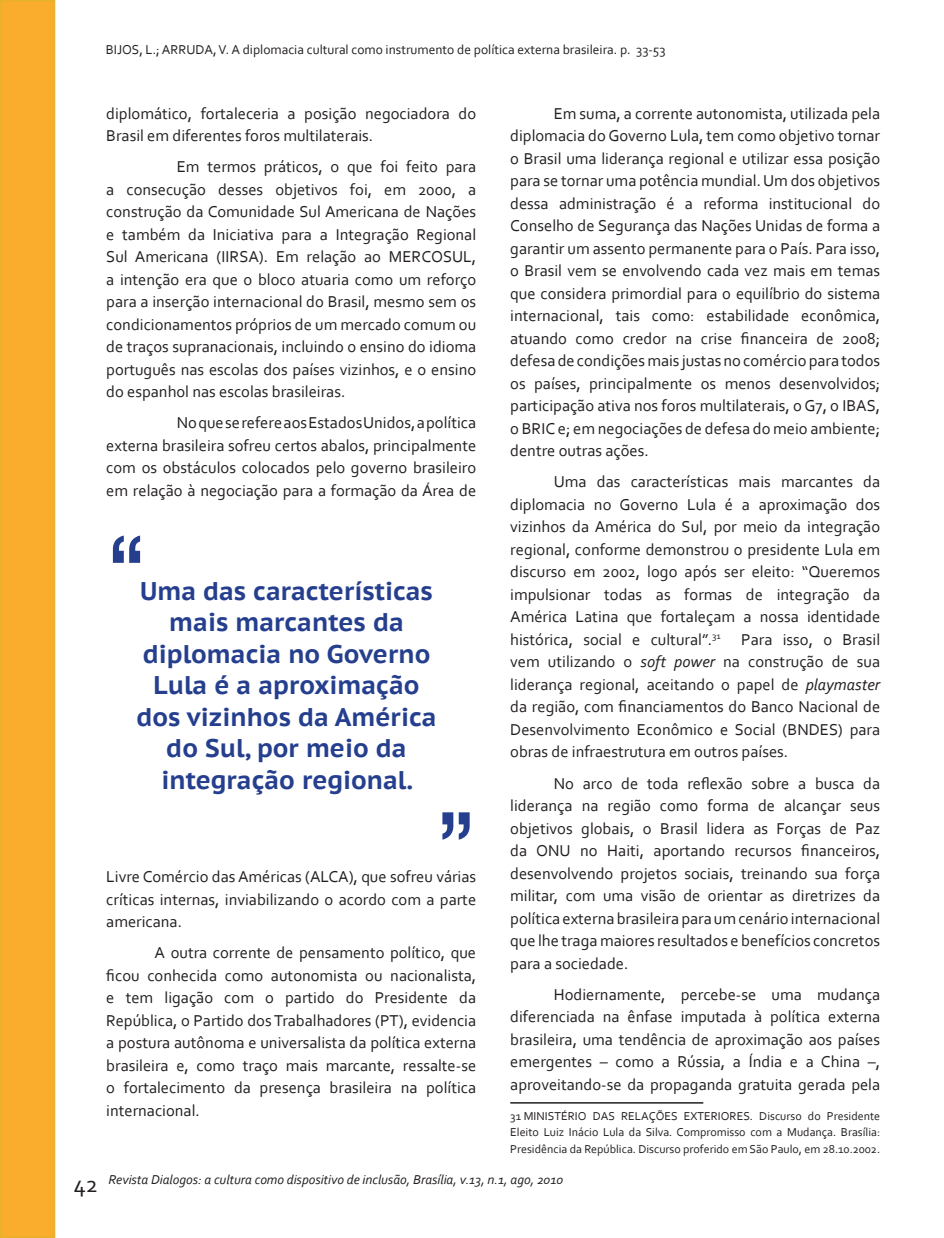
<style>
.page{position:relative;width:944px;height:1238px;background:#fff}
.page>*{position:absolute;margin:0;border:0;box-sizing:border-box;transform-origin:0 0}
.t1{font:108px "Bangla Sangam MN";color:#253f8e}
.tit-art{font:700 25.5px/31.5px "PT Sans Caption";color:#253f8e;text-align:center}
.t2{font:16.5px/22.5px "Corbel";color:#231f20;text-align:justify}
.cabeçalho{font:13.5px "Corbel";color:#231f20}
.t3{font:italic 13.5px "Corbel";color:#231f20}
.Footnote_Text{font:12px/16.5px "Corbel";color:#231f20;text-align:justify}
.s1{font-style:italic}
.s2{font-style:normal;font-size:24px}
</style>
<div class="page">
<div style="left:0;top:0;width:55px;height:1237px;background:#faac2c;border:2px solid #e8b12a"></div>
<hr style="left:510px;top:1102px;width:193px;height:1px;background:#231f20">
<p class="cabeçalho" style="left:106px;top:41px;width:561px">BIJOS, L.; ARRUDA, V. A diplomacia cultural como instrumento de política externa brasileira. p. 33-53</p>
<p class="t2" style="left:106px;top:101px;width:371px">diplomático, fortaleceria a posição negociadora do<br>Brasil em diferentes foros multilaterais.</p>
<p class="t2" style="left:106px;top:155px;width:371px;text-indent:71px">Em termos práticos, o que foi feito para a consecução desses objetivos foi, em 2000, a construção da Comunidade Sul Americana de Nações e também da Iniciativa para a Integração Regional Sul Americana (IIRSA). Em relação ao MERCOSUL, a intenção era que o bloco atuaria como um reforço para a inserção internacional do Brasil, mesmo sem os condicionamentos próprios de um mercado comum ou de traços supranacionais, incluindo o ensino do idioma português nas escolas dos países vizinhos, e o ensino do espanhol nas escolas brasileiras.</p>
<p class="t2" style="left:106px;top:411px;width:371px;text-indent:71px">No que se refere aos Estados Unidos, a política externa brasileira sofreu certos abalos, principalmente com os obstáculos colocados pelo governo brasileiro em relação à negociação para a formação da Área de</p>
<p class="t1" style="left:106px;top:510px;width:40px">“</p>
<p class="tit-art" style="left:140px;top:574px;width:294px">Uma das características</p>
<p class="tit-art" style="left:136px;top:606px;width:302px">mais marcantes da diplomacia no Governo<br>Lula é a aproximação dos vizinhos da América do Sul, por meio da integração regional.</p>
<p class="t1" style="left:476px;top:864px;width:40px;rotate:-180deg">“</p>
<p class="t2" style="left:106px;top:865px;width:371px">Livre Comércio das Américas (ALCA), que sofreu várias críticas internas, inviabilizando o acordo com a parte americana.</p>
<p class="t2" style="left:106px;top:941px;width:371px;text-indent:48px">A outra corrente de pensamento político, que ficou conhecida como autonomista ou nacionalista, e tem ligação com o partido do Presidente da República, o Partido dos Trabalhadores (PT), evidencia a postura autônoma e universalista da política externa brasileira e, como traço mais marcante, ressalte-se o fortalecimento da presença brasileira na política internacional.</p>
<p class="t2" style="left:510px;top:101px;width:371px;text-indent:43px">Em suma, a corrente autonomista, utilizada pela diplomacia do Governo Lula, tem como objetivo tornar o Brasil uma liderança regional e utilizar essa posição para se tornar uma potência mundial. Um dos objetivos dessa administração é a reforma institucional do Conselho de Segurança das Nações Unidas de forma a garantir um assento permanente para o País. Para isso, o Brasil vem se envolvendo cada vez mais em temas que considera primordial para o equilíbrio do sistema internacional, tais como: estabilidade econômica, atuando como credor na crise financeira de 2008; defesa de condições mais justas no comércio para todos os países, principalmente os menos desenvolvidos; participação ativa nos foros multilaterais, o G7, o IBAS, o BRIC e; em negociações de defesa do meio ambiente; dentre outras ações.</p>
<p class="t2" style="left:510px;top:470px;width:371px;text-indent:43px">Uma das características mais marcantes da diplomacia no Governo Lula é a aproximação dos vizinhos da América do Sul, por meio da integração regional, conforme demonstrou o presidente Lula em discurso em 2002, logo após ser eleito: “Queremos impulsionar todas as formas de integração da América Latina que fortaleçam a nossa identidade histórica, social e cultural”.<sup>31</sup></p>
<p class="t2" style="left:510px;top:627px;width:371px;text-indent:231px">Para isso, o Brasil vem utilizando o <span class="s1">soft power</span> na construção de sua liderança regional, aceitando o papel de <span class="s1">playmaster </span>da região, com financiamentos do Banco Nacional de Desenvolvimento Econômico e Social (BNDES) para obras de infraestrutura em outros países.</p>
<p class="t2" style="left:510px;top:771px;width:371px;text-indent:43px">No arco de toda reflexão sobre a busca da liderança na região como forma de alcançar seus objetivos globais, o Brasil lidera as Forças de Paz da ONU no Haiti, aportando recursos financeiros, desenvolvendo projetos sociais, treinando sua força militar, com uma visão de orientar as diretrizes da política externa brasileira para um cenário internacional que lhe traga maiores resultados e benefícios concretos para a sociedade.</p>
<p class="t2" style="left:510px;top:982px;width:371px;text-indent:43px">Hodiernamente, percebe-se uma mudança diferenciada na ênfase imputada à política externa brasileira, uma tendência de aproximação aos países emergentes – como a Rússia, a Índia e a China –, aproveitando-se da propaganda gratuita gerada pela</p>
<p class="Footnote_Text" style="left:510px;top:1107px;width:371px">31 MINISTÉRIO DAS RELAÇÕES EXTERIORES. Discurso do Presidente Eleito Luiz Inácio Lula da Silva. Compromisso com a Mudança. Brasília:<br>Presidência da República. Discurso proferido em São Paulo, em 28.10.2002.</p>
<p class="t3" style="left:73px;top:1171px;width:492px"><span class="s2">42</span> Revista Dialogos: a cultura como dispositivo de inclusão, Brasília, v.13, n.1, ago, 2010</p>
</div>
